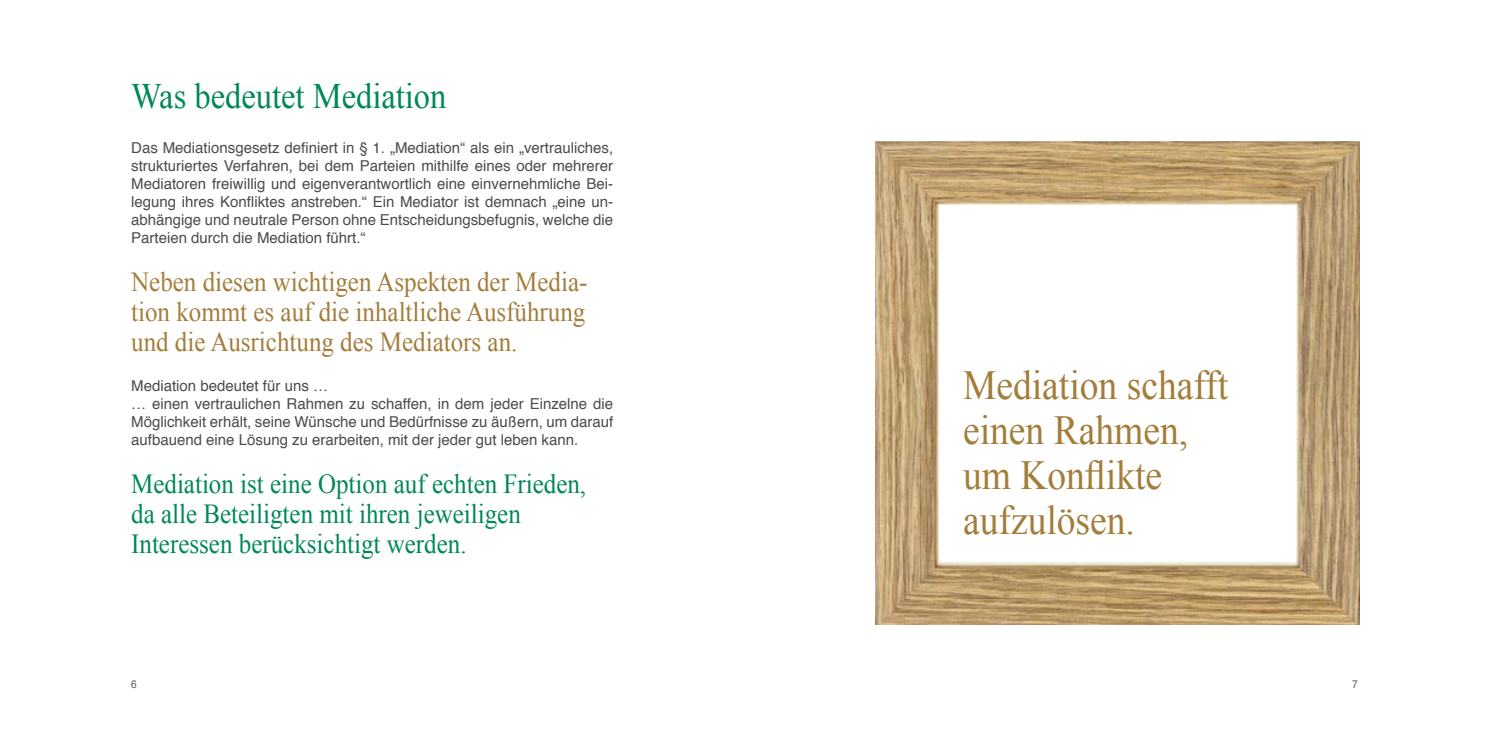
<style>
.page{position:relative;width:1489px;height:745px;background:#fff}
.page>*{position:absolute;margin:0;border:0;box-sizing:border-box;transform-origin:0 0}
.t1{font:41.25px/45px "Times New Roman";color:#a37d3b;scale:.91 1}
.t2{font:35.75px "Times New Roman";color:#085;scale:.91 1}
.t3{font:27.5px/30px "Times New Roman";color:#a37d3b;text-align:justify;scale:.91 1}
.t4{font:27.5px/30px "Times New Roman";color:#085;scale:.91 1}
.t5{font:15px/18px "Helvetica";color:#4b4b4d;text-align:justify}
.t6{font:11px "Helvetica";color:#58585a;scale:.91 1}
</style>
<div class="page">
<img style="left:875px;top:142px;width:484px;height:482px">
<div style="left:939px;top:205px;width:356px;height:357px;background:#fff"></div>
<h2 class="t2" style="left:131px;top:72px;width:348px">Was bedeutet Mediation</h2>
<p class="t5" style="left:131px;top:139px;width:483px">Das Mediationsgesetz definiert in § 1. „Mediation“ als ein „vertrauliches, strukturiertes Verfahren, bei dem Parteien mithilfe eines oder mehrerer Mediatoren freiwillig und eigenverantwortlich eine einvernehmliche Bei&shy;legung ihres Konfliktes anstreben.“ Ein Mediator ist demnach „eine un&shy;abhängige und neutrale Person ohne Entscheidungsbefugnis, welche die Parteien durch die Mediation führt.“</p>
<h3 class="t3" style="left:131px;top:266px;width:503px">Neben diesen wichtigen Aspekten der Media&shy;tion kommt es auf die inhaltliche Ausführung und die Ausrichtung des Mediators an.</h3>
<p class="t5" style="left:131px;top:376px;width:483px;text-align:left">Mediation bedeutet für uns …<br>… einen vertraulichen Rahmen zu schaffen, in dem jeder Einzelne die Möglichkeit erhält, seine Wünsche und Bedürfnisse zu äußern, um darauf aufbauend eine Lösung zu erarbeiten, mit der jeder gut leben kann.</p>
<h3 class="t4" style="left:131px;top:468px;width:501px">Mediation ist eine Option auf echten Frieden, da alle Beteiligten mit ihren jeweiligen<br>Interessen berücksichtigt werden.</h3>
<h1 class="t1" style="left:963px;top:361px;width:293px">Mediation schafft einen Rahmen, um Konflikte aufzulösen.</h1>
<p class="t6" style="left:131px;top:675px;width:8px">6</p>
<p class="t6" style="left:1352px;top:675px;width:8px">7</p>
</div>
